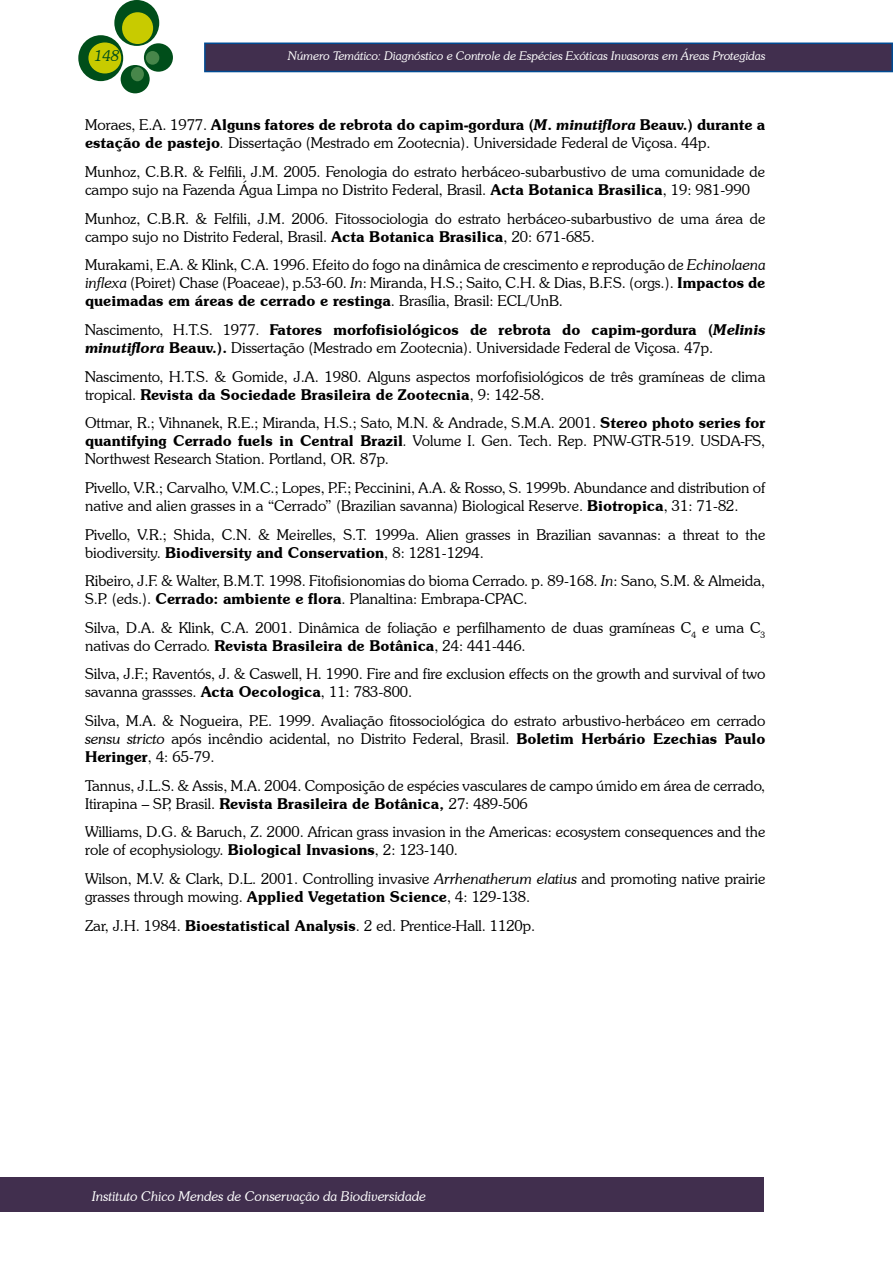
<style>
.page{position:relative;width:893px;height:1263px;background:#fff}
.page>*{position:absolute;margin:0;border:0;box-sizing:border-box;transform-origin:0 0}
.t1{font:300 15px/18px "Souvenir IT Cby BT";color:#000}
.t2{font:italic 300 15px "Souvenir IT Cby BT";color:#004e1a}
.t3{font:italic 300 13.5px "Souvenir IT Cby BT";color:#fff}
.t4{font:italic 300 12px "Souvenir IT Cby BT";color:#fff}
.s1{font-weight:600}
.s2{font-weight:600;font-style:italic}
.s3{font-style:italic}
</style>
<div class="page">
<div style="left:205px;top:43px;width:687px;height:29px;background:#412f4e"></div>
<div style="left:204px;top:43px;width:689px;height:29px;border:2px solid #004b93"></div>
<div style="left:114px;top:0;width:45px;height:46px;background:#004e1a;border-radius:50%"></div>
<div style="left:78px;top:35px;width:45px;height:46px;background:#004e1a;border-radius:50%"></div>
<div style="left:144px;top:43px;width:29px;height:29px;background:#004e1a;border-radius:50%"></div>
<div style="left:121px;top:65px;width:29px;height:28px;background:#004e1a;border-radius:50%"></div>
<div style="left:122px;top:12px;width:31px;height:32px;background:#c8cb00;border-radius:50%"></div>
<div style="left:88px;top:42px;width:33px;height:31px;background:#c8cb00;border-radius:50%"></div>
<div style="left:146px;top:51px;width:13px;height:14px;background:#47864a;border-radius:50%"></div>
<div style="left:131px;top:67px;width:13px;height:14px;background:#47864a;border-radius:50%"></div>
<div style="left:0;top:1178px;width:764px;height:34px;background:#412f4e"></div>
<p class="t2" style="left:95px;top:46px;width:26px">148</p>
<p class="t4" style="left:288px;top:49px;width:479px">Número Temático: Diagnóstico e Controle de Espécies Exóticas Invasoras em Áreas Protegidas</p>
<p class="t1" style="left:85px;top:116px;width:682px">Moraes, E.A. 1977. <span class="s1">Alguns fatores de rebrota do capim-gordura (</span><span class="s2">M</span><span class="s1">.</span> <span class="s2">minutiflora</span> <span class="s1">Beauv.) durante a estação de pastejo</span><span class="s3">.</span> Dissertação (Mestrado em Zootecnia). Universidade Federal de Viçosa. 44p.</p>
<p class="t1" style="left:85px;top:163px;width:682px">Munhoz, C.B.R. &amp; Felfili, J.M. 2005. Fenologia do estrato herbáceo-subarbustivo de uma comunidade de campo sujo na Fazenda Água Limpa no Distrito Federal, Brasil. <span class="s1">Acta Botanica Brasilica</span>, 19: 981-990</p>
<p class="t1" style="left:85px;top:209px;width:682px">Munhoz, C.B.R. &amp; Felfili, J.M. 2006. Fitossociologia do estrato herbáceo-subarbustivo de uma área de campo sujo no Distrito Federal, Brasil. <span class="s1">Acta Botanica Brasilica</span>, 20: 671-685.</p>
<p class="t1" style="left:85px;top:256px;width:682px;text-align:justify">Murakami, E.A. &amp; Klink, C.A. 1996. Efeito do fogo na dinâmica de crescimento e reprodução de <span class="s3">Echinolaena inflexa</span> (Poiret) Chase (Poaceae), p.53-60. <span class="s3">In</span>: Miranda, H.S.; Saito, C.H. &amp; Dias, B.F.S. (orgs.). <span class="s1">Impactos de queimadas em áreas de cerrado e restinga</span>. Brasília, Brasil: ECL/UnB.</p>
<p class="t1" style="left:85px;top:321px;width:682px">Nascimento, H.T.S. 1977. <span class="s1">Fatores morfofisiológicos de rebrota do capim-gordura (</span><span class="s2">Melinis minutiflora</span> <span class="s1">Beauv.).</span> Dissertação (Mestrado em Zootecnia). Universidade Federal de Viçosa. 47p.</p>
<p class="t1" style="left:85px;top:367px;width:682px">Nascimento, H.T.S. &amp; Gomide, J.A. 1980. Alguns aspectos morfofisiológicos de três gramíneas de clima tropical. <span class="s1">Revista da Sociedade Brasileira de Zootecnia</span>, 9: 142-58.</p>
<p class="t1" style="left:85px;top:414px;width:682px;text-align:justify">Ottmar, R.; Vihnanek, R.E.; Miranda, H.S.; Sato, M.N. &amp; Andrade, S.M.A. 2001. <span class="s1">Stereo photo series for quantifying Cerrado fuels in Central Brazil</span><span class="s3">.</span> Volume I. Gen. Tech. Rep. PNW-GTR-519. USDA-FS, Northwest Research Station. Portland, OR. 87p.</p>
<p class="t1" style="left:85px;top:478px;width:682px">Pivello, V.R.; Carvalho, V.M.C.; Lopes, P.F.; Peccinini, A.A. &amp; Rosso, S. 1999b. Abundance and distribution of native and alien grasses in a “Cerrado” (Brazilian savanna) Biological Reserve. <span class="s1">Biotropica</span>, 31: 71-82.</p>
<p class="t1" style="left:85px;top:525px;width:682px">Pivello, V.R.; Shida, C.N. &amp; Meirelles, S.T. 1999a. Alien grasses in Brazilian savannas: a threat to the biodiversity. <span class="s1">Biodiversity and Conservation</span>, 8: 1281-1294.</p>
<p class="t1" style="left:85px;top:572px;width:682px">Ribeiro, J.F. &amp; Walter, B.M.T. 1998. Fitofisionomias do bioma Cerrado. p. 89-168. <span class="s3">In</span>: Sano, S.M. &amp; Almeida,<br>S.P. (eds.). <span class="s1">Cerrado: ambiente e flora</span>. Planaltina: Embrapa-CPAC.</p>
<p class="t1" style="left:85px;top:618px;width:682px">Silva, D.A. &amp; Klink, C.A. 2001. Dinâmica de foliação e perfilhamento de duas gramíneas C<sub>4</sub> e uma C<sub>3 </sub>nativas do Cerrado. <span class="s1">Revista Brasileira de Botânica</span>, 24: 441-446.</p>
<p class="t1" style="left:85px;top:665px;width:682px">Silva, J.F.; Raventós, J. &amp; Caswell, H. 1990. Fire and fire exclusion effects on the growth and survival of two savanna grassses. <span class="s1">Acta Oecologica</span>, 11: 783-800.</p>
<p class="t1" style="left:85px;top:712px;width:682px;text-align:justify">Silva, M.A. &amp; Nogueira, P.E. 1999. Avaliação fitossociológica do estrato arbustivo-herbáceo em cerrado <span class="s3">sensu stricto</span> após incêndio acidental, no Distrito Federal, Brasil. <span class="s1">Boletim Herbário Ezechias Paulo Heringer</span>, 4: 65-79.</p>
<p class="t1" style="left:85px;top:776px;width:682px">Tannus, J.L.S. &amp; Assis, M.A. 2004. Composição de espécies vasculares de campo úmido em área de cerrado,<br>Itirapina – SP, Brasil. <span class="s1">Revista Brasileira de Botânica,</span> 27: 489-506</p>
<p class="t1" style="left:85px;top:823px;width:682px">Williams, D.G. &amp; Baruch, Z. 2000. African grass invasion in the Americas: ecosystem consequences and the role of ecophysiology. <span class="s1">Biological Invasions</span>, 2: 123-140.</p>
<p class="t1" style="left:85px;top:869px;width:682px">Wilson, M.V. &amp; Clark, D.L. 2001. Controlling invasive <span class="s3">Arrhenatherum elatius</span> and promoting native prairie grasses through mowing. <span class="s1">Applied Vegetation Science</span>, 4: 129-138.</p>
<p class="t1" style="left:85px;top:916px;width:452px">Zar, J.H. 1984. <span class="s1">Bioestatistical Analysis</span>. 2 ed. Prentice-Hall. 1120p.</p>
<p class="t3" style="left:92px;top:1188px;width:335px">Instituto Chico Mendes de Conservação da Biodiversidade</p>
</div>
